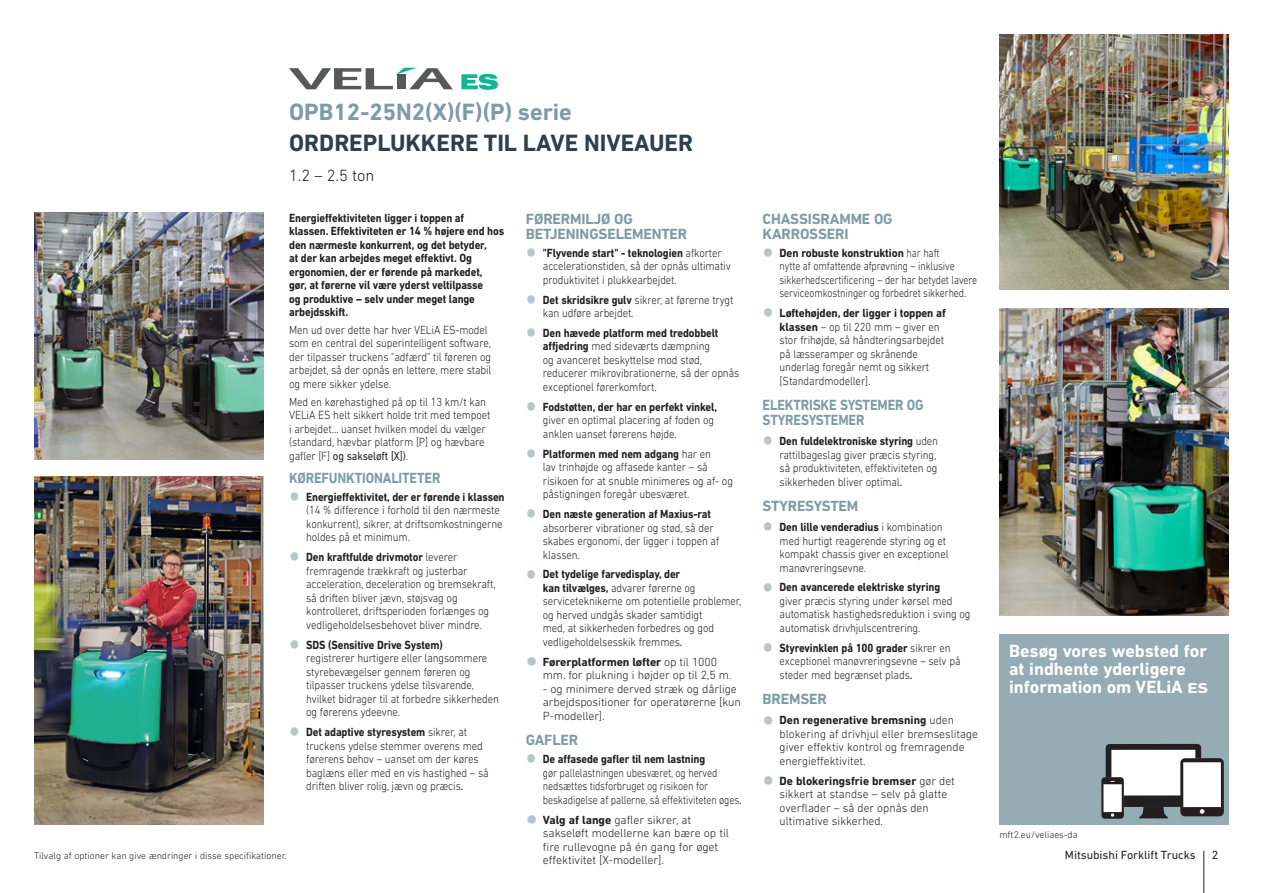
<style>
.page{position:relative;width:1263px;height:893px;background:#fff}
.page>*{position:absolute;margin:0;border:0;box-sizing:border-box;transform-origin:0 0}
.t1{font:700 24px "DIN Next LT Pro";color:#2c414c}
.t2{font:700 24px "DIN Next LT Pro";color:#7e9ca5}
.t3{font:700 18px/18px "DIN Next LT Pro";color:#fff}
.t4{font:300 16.5px "DIN Next LT Pro";color:#23191c}
.t5{font:700 15px/15px "DIN Next LT Pro";letter-spacing:-.01em;color:#7e9ca5}
.t6{font:700 15px/15px "DIN Next LT Pro";letter-spacing:-.01em;color:#7e9ca5;scale:.9 1}
.t7{font:300 12px/13.5px "DIN Next LT Pro";letter-spacing:-.01em;color:#231f20;scale:.9 1}
.t8{font:300 12px/13.5px "DIN Next LT Pro";letter-spacing:-.01em;color:#231f20}
.t9{font:700 12px/13.5px "DIN Next LT Pro";letter-spacing:-.01em;color:#231f20;scale:.9 1}
.t10{font:300 12px/13.5px "DIN Next LT Pro";letter-spacing:-.01em;color:#231f20;scale:.94 1}
.t11{font:300 12px/13.5px "DIN Next LT Pro";letter-spacing:-.01em;color:#231f20;scale:.83 1}
.t12{font:300 12px/13.5px "DIN Next LT Pro";letter-spacing:-.01em;color:#231f20;scale:.84 1}
.t13{font:12px "DIN Next LT Pro";color:#231f20}
.t14{font:300 9.75px "DIN Next LT Pro";color:#231f20}
.s1{font-weight:400}
.s2{font-family:"Helvetica Neue LT Std";font-stretch:condensed;font-size:24px;color:#b8c6cc}
.s3{font-weight:700}
.s4{font-size:14.4px}
</style>
<div class="page">
<div style="left:999px;top:634px;width:229px;height:191px;background:#95acb4"></div>
<div style="left:1111px;top:750px;width:84px;height:46px;background:#fff"></div>
<svg style="left:1139px;top:807px;width:29px;height:12px"></svg>
<div style="left:1101px;top:777px;width:23px;height:42px;background:#231f20;border-radius:3px"></div>
<svg style="left:1111px;top:813px;width:3px;height:4px"></svg>
<div style="left:1103px;top:784px;width:19px;height:28px;background:#fff"></div>
<div style="left:1180px;top:758px;width:44px;height:58px;background:#231f20;border-radius:5px"></div>
<svg style="left:1200px;top:809px;width:4px;height:5px"></svg>
<div style="left:1183px;top:762px;width:38px;height:45px;background:#fff"></div>
<svg style="left:1106px;top:744px;width:95px;height:38px"></svg>
<div style="left:1124px;top:795px;width:57px;height:12px;background:#231f20"></div>
<img style="left:34px;top:213px;width:230px;height:246px">
<img style="left:34px;top:477px;width:230px;height:348px">
<img style="left:999px;top:309px;width:230px;height:306px">
<img style="left:999px;top:34px;width:230px;height:256px">
<svg style="left:289px;top:68px;width:164px;height:21px"></svg>
<svg style="left:461px;top:74px;width:37px;height:16px"></svg>
<hr style="left:1203px;top:851px;width:1px;height:42px;background:#231f20">
<h1 class="t2" style="left:289px;top:98px;width:284px">OPB12-25N2(X)(F)(P) serie</h1>
<h1 class="t1" style="left:289px;top:129px;width:405px">ORDREPLUKKERE TIL LAVE NIVEAUER</h1>
<h3 class="t4" style="left:289px;top:165px;width:87px">1.2 – 2.5 ton</h3>
<p class="t9" style="left:289px;top:211px;width:240px">Energieffektiviteten ligger i toppen af klassen. Effektiviteten er 14 % højere end hos den nærmeste konkurrent, og det betyder,<br>at der kan arbejdes meget effektivt. Og ergonomien, der er førende på markedet,<br>gør, at førerne vil være yderst veltilpasse<br>og produktive – selv under meget lange arbejdsskift.</p>
<p class="t7" style="left:289px;top:323px;width:226px">Men ud over dette har hver VELiA ES-model som en central del superintelligent software, der tilpasser truckens "adfærd" til føreren og arbejdet, så der opnås en lettere, mere stabil og mere sikker ydelse.</p>
<p class="t7" style="left:289px;top:395px;width:225px">Med en kørehastighed på op til 13 km/t kan VELiA ES helt sikkert holde trit med tempoet i arbejdet… uanset hvilken model du vælger (standard, hævbar platform [P] og hævbare gafler [F] <span class="s1">og sakseløft [X])</span>.</p>
<p class="t6" style="left:289px;top:470px;width:170px">KØREFUNKTIONALITETER</p>
<p class="t7" style="left:306px;top:490px;width:222px;text-indent:-17px"><span class="s2">•</span> <span class="s3">Energieffektivitet, der er førende i klassen </span>(14 % difference i forhold til den nærmeste konkurrent), sikrer, at driftsomkostningerne holdes på et minimum.</p>
<p class="t7" style="left:306px;top:550px;width:212px;text-indent:-17px"><span class="s2">•</span> <span class="s3">Den kraftfulde drivmotor</span> leverer fremragende trækkraft og justerbar acceleration, deceleration og bremsekraft, så driften bliver jævn, støjsvag og kontrolleret, driftsperioden forlænges og vedligeholdelsesbehovet bliver mindre.</p>
<p class="t7" style="left:306px;top:638px;width:216px;text-indent:-17px"><span class="s2">•</span> <span class="s3">SDS (Sensitive Drive System)<br></span>registrerer hurtigere eller langsommere styrebevægelser gennem føreren og tilpasser truckens ydelse tilsvarende, hvilket bidrager til at forbedre sikkerheden og førerens ydeevne.</p>
<p class="t7" style="left:306px;top:725px;width:204px;text-indent:-17px"><span class="s2">•</span> <span class="s3">Det adaptive styresystem</span> sikrer, at truckens ydelse stemmer overens med førerens behov – uanset om der køres baglæns eller med en vis hastighed – så driften bliver rolig, jævn og præcis<span class="s1">.</span></p>
<p class="t14" style="left:34px;top:850px;width:255px">Tilvalg af optioner kan give ændringer i disse specifikationer.</p>
<p class="t5" style="left:526px;top:211px;width:163px">FØRERMILJØ OG<br>BETJENINGSELEMENTER</p>
<p class="t7" style="left:543px;top:246px;width:210px;text-indent:-17px"><span class="s2">•</span> <span class="s3">"Flyvende start" - teknologien</span> afkorter accelerationstiden, så der opnås ultimativ produktivitet i plukkearbejdet.</p>
<p class="t7" style="left:543px;top:293px;width:213px;text-indent:-17px"><span class="s2">•</span> <span class="s3">Det skridsikre gulv</span> sikrer, at førerne trygt kan udføre arbejdet.</p>
<p class="t7" style="left:543px;top:326px;width:220px;text-indent:-17px"><span class="s2">•</span> <span class="s3">Den hævede platform med tredobbelt affjedring</span> med sideværts dæmpning<br>og avanceret beskyttelse mod stød, reducerer mikrovibrationerne, så der opnås exceptionel førerkomfort.</p>
<p class="t7" style="left:543px;top:400px;width:195px;text-indent:-17px"><span class="s2">•</span> <span class="s3">Fodstøtten, der har en perfekt vinkel, </span>giver en optimal placering af foden og anklen uanset førerens højde.</p>
<p class="t7" style="left:543px;top:447px;width:213px;text-indent:-17px"><span class="s2">•</span> <span class="s3">Platformen med nem adgang</span> har en<br>lav trinhøjde og affasede kanter – så risikoen for at snuble minimeres og af- og påstigningen foregår ubesværet.</p>
<p class="t7" style="left:543px;top:507px;width:198px;text-indent:-17px"><span class="s2">•</span> <span class="s3">Den næste generation af Maxius-rat </span>absorberer vibrationer og stød, så der skabes ergonomi, der ligger i toppen af klassen.</p>
<p class="t7" style="left:543px;top:567px;width:222px;text-indent:-17px"><span class="s2">•</span> <span class="s3">Det tydelige farvedisplay, der<br>kan tilvælges,</span> advarer førerne og serviceteknikerne om potentielle problemer, og herved undgås skader samtidigt<br>med, at sikkerheden forbedres og god vedligeholdelsesskik fremmes<span class="s1">.</span></p>
<p class="t8" style="left:543px;top:655px;width:190px;text-indent:-17px"><span class="s2">•</span> <span class="s3">Førerplatformen løfter</span> op til 1000 mm. for plukning i højder op til 2,5 m.</p>
<p class="t8" style="left:543px;top:682px;width:199px">- og minimere derved stræk og dårlige arbejdspositioner for operatørerne [kun<br>P-modeller].</p>
<p class="t5" style="left:526px;top:733px;width:54px">GAFLER</p>
<p class="t12" style="left:543px;top:752px;width:238px;text-indent:-17px"><span class="s2">•</span> <span class="s3">De affasede gafler til nem lastning<br></span>gør pallelastningen ubesværet, og herved nedsættes tidsforbruget og risikoen for beskadigelse af pallerne, så effektiviteten øges<span class="s1">.</span></p>
<p class="t8" style="left:543px;top:813px;width:188px;text-indent:-17px"><span class="s2">•</span> <span class="s3">Valg af lange</span> gafler sikrer, at sakseløft modellerne kan bære op til fire rullevogne på én gang for øget effektivitet [X-modeller].</p>
<p class="t5" style="left:763px;top:211px;width:132px">CHASSISRAMME OG<br>KARROSSERI</p>
<p class="t11" style="left:780px;top:246px;width:239px;text-indent:-17px"><span class="s2">•</span> <span class="s3">Den robuste konstruktion</span> har haft<br>nytte af omfattende afprøvning – inklusive sikkerhedscertificering – der har betydet lavere serviceomkostninger og forbedret sikkerhed.</p>
<p class="t10" style="left:780px;top:306px;width:178px;text-indent:-17px"><span class="s2">•</span> <span class="s3">Løftehøjden, der ligger i toppen af klassen</span> – op til 220 mm – giver en stor frihøjde, så håndteringsarbejdet på læsseramper og skrånende underlag foregår nemt og sikkert [Standardmodeller].</p>
<p class="t6" style="left:763px;top:397px;width:180px">ELEKTRISKE SYSTEMER OG<br>STYRESYSTEMER</p>
<p class="t7" style="left:780px;top:434px;width:178px;text-indent:-17px"><span class="s2">•</span> <span class="s3">Den fuldelektroniske styring</span> uden rattilbageslag giver præcis styring, så produktiviteten, effektiviteten og sikkerheden bliver optimal<span class="s1">.</span></p>
<p class="t5" style="left:763px;top:498px;width:97px">STYRESYSTEM</p>
<p class="t7" style="left:780px;top:520px;width:189px;text-indent:-17px"><span class="s2">•</span> <span class="s3">Den lille venderadius</span> i kombination med hurtigt reagerende styring og et kompakt chassis giver en exceptionel manøvreringsevne.</p>
<p class="t7" style="left:780px;top:580px;width:214px;text-indent:-17px"><span class="s2">•</span> <span class="s3">Den avancerede elektriske styring<br></span>giver præcis styring under kørsel med automatisk hastighedsreduktion i sving og automatisk drivhjulscentrering.</p>
<p class="t7" style="left:780px;top:641px;width:202px;text-indent:-17px"><span class="s2">•</span> <span class="s3">Styrevinklen på 100 grader</span> sikrer en exceptionel manøvreringsevne – selv på steder med begrænset plads<span class="s1">.</span></p>
<p class="t5" style="left:763px;top:692px;width:66px">BREMSER</p>
<p class="t8" style="left:780px;top:713px;width:200px;text-indent:-17px"><span class="s2">•</span> <span class="s3">Den regenerative bremsning</span> uden blokering af drivhjul eller bremseslitage giver effektiv kontrol og fremragende energieffektivitet.</p>
<p class="t8" style="left:780px;top:774px;width:177px;text-indent:-17px"><span class="s2">•</span> <span class="s3">De blokeringsfrie bremser</span> gør det sikkert at standse – selv på glatte overflader – så der opnås den ultimative sikkerhed.</p>
<h2 class="t3" style="left:1009px;top:642px;width:201px">Besøg vores websted for at indhente yderligere information om VELiA <span class="s4">ES</span></h2>
<p class="t14" style="left:999px;top:829px;width:80px">mft2.eu/veliaes-da</p>
<p class="t13" style="left:1065px;top:848px;width:132px">Mitsubishi Forklift Trucks</p>
<p class="t13" style="left:1212px;top:848px;width:8px">2</p>
</div>
